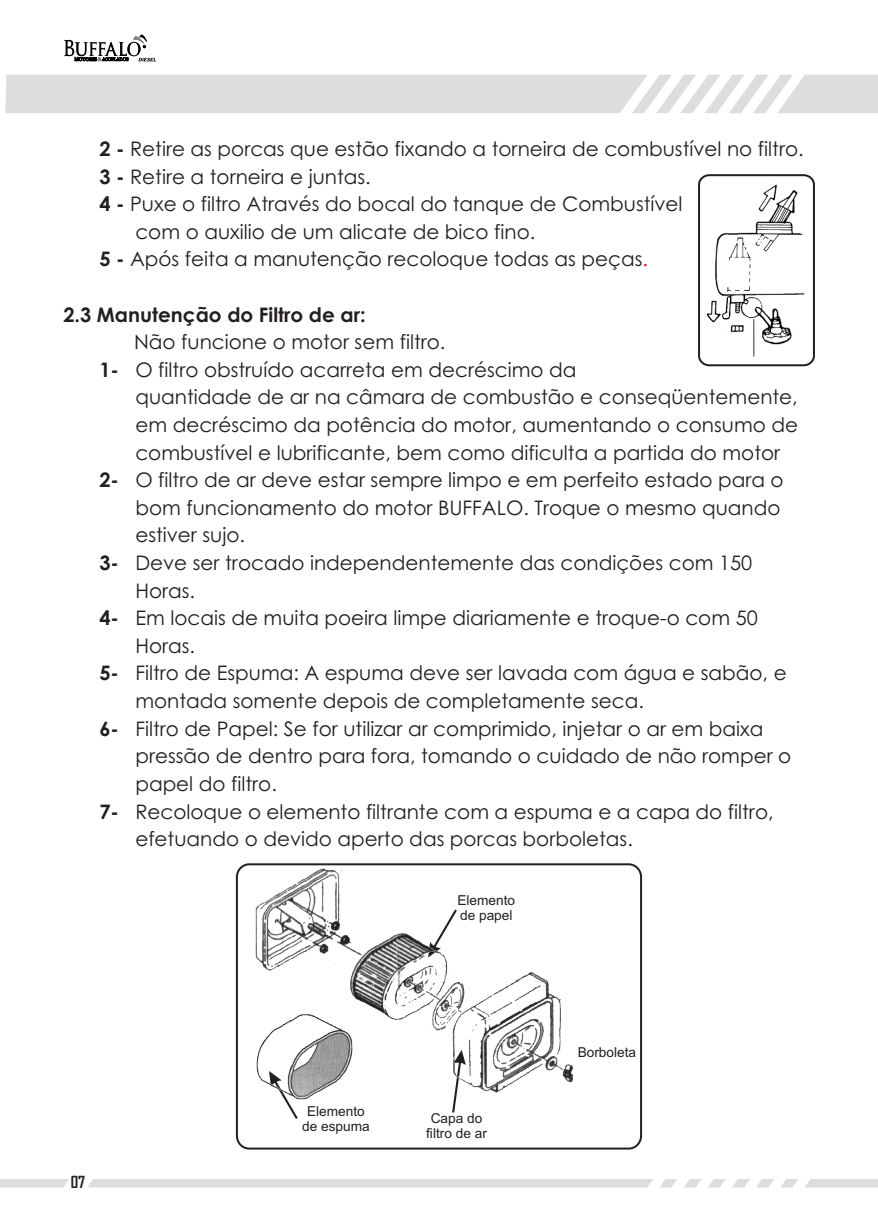
<style>
.page{position:relative;width:878px;height:1227px;background:#fff}
.page>*{position:absolute;margin:0;border:0;box-sizing:border-box;transform-origin:0 0}
.t1{font:20px "Century Gothic";color:#231f20}
.t2{font:700 20px "Century Gothic";color:#231f20}
.t3{font:700 16px "Agency FB";color:#231f20}
.t4{font:13.6px/15.2px "Arial";color:#231f20;text-align:center}
.s1{font-weight:700}
.s2{color:#f00}
</style>
<div class="page">
<img style="left:706px;top:184px;width:108px;height:181px">
<div style="left:698px;top:174px;width:117px;height:192px;border:2px solid #231f20;border-radius:10px"></div>
<svg style="left:5px;top:75px;width:873px;height:38px;background:#dfe0e1"></svg>
<svg style="left:0;top:1179px;width:878px;height:8px;background:#e0e1e2"></svg>
<div style="left:236px;top:863px;width:406px;height:286px;border:2px solid #231f20;border-radius:12px"></div>
<svg style="left:284px;top:1099px;width:14px;height:20px"></svg>
<svg style="left:452px;top:1099px;width:4px;height:13px"></svg>
<img style="left:256px;top:868px;width:318px;height:231px">
<svg style="left:64px;top:34px;width:92px;height:28px"></svg>
<p class="t1" style="left:99px;top:141px;width:706px"><span class="s1">2 -</span> Retire as porcas que estão fixando a torneira de combustível no filtro.</p>
<p class="t1" style="left:99px;top:168px;width:273px"><span class="s1">3 -</span> Retire a torneira e juntas.</p>
<p class="t1" style="left:99px;top:196px;width:585px"><span class="s1">4 -</span> Puxe o filtro Através do bocal do tanque de Combustível</p>
<p class="t1" style="left:135px;top:224px;width:401px">com o auxilio de um alicate de bico fino.</p>
<p class="t1" style="left:99px;top:251px;width:550px"><span class="s1">5 -</span> Após feita a manutenção recoloque todas as peças<span class="s2">.</span></p>
<p class="t2" style="left:63px;top:306px;width:304px">2.3 Manutenção do Filtro de ar:</p>
<p class="t1" style="left:134px;top:334px;width:313px">Não funcione o motor sem filtro.</p>
<p class="t1" style="left:99px;top:362px;width:479px"><span class="s1">1-</span> O filtro obstruído acarreta em decréscimo da</p>
<p class="t1" style="left:135px;top:389px;width:664px">quantidade de ar na câmara de combustão e conseqüentemente,</p>
<p class="t1" style="left:135px;top:417px;width:664px">em decréscimo da potência do motor, aumentando o consumo de</p>
<p class="t1" style="left:135px;top:444px;width:646px">combustível e lubrificante, bem como dificulta a partida do motor</p>
<p class="t1" style="left:99px;top:472px;width:686px"><span class="s1">2-</span> O filtro de ar deve estar sempre limpo e em perfeito estado para o</p>
<p class="t1" style="left:135px;top:500px;width:647px">bom funcionamento do motor BUFFALO. Troque o mesmo quando</p>
<p class="t1" style="left:135px;top:527px;width:111px">estiver sujo.</p>
<p class="t1" style="left:99px;top:555px;width:654px"><span class="s1">3-</span> Deve ser trocado independentemente das condições com 150</p>
<p class="t1" style="left:135px;top:582px;width:61px">Horas.</p>
<p class="t1" style="left:99px;top:610px;width:660px"><span class="s1">4-</span> Em locais de muita poeira limpe diariamente e troque-o com 50</p>
<p class="t1" style="left:135px;top:638px;width:61px">Horas.</p>
<p class="t1" style="left:99px;top:665px;width:689px"><span class="s1">5-</span> Filtro de Espuma: A espuma deve ser lavada com água e sabão, e</p>
<p class="t1" style="left:135px;top:693px;width:510px">montada somente depois de completamente seca.</p>
<p class="t1" style="left:99px;top:720px;width:665px"><span class="s1">6-</span> Filtro de Papel: Se for utilizar ar comprimido, injetar o ar em baixa</p>
<p class="t1" style="left:135px;top:748px;width:657px">pressão de dentro para fora, tomando o cuidado de não romper o</p>
<p class="t1" style="left:135px;top:776px;width:143px">papel do filtro.</p>
<p class="t1" style="left:99px;top:803px;width:676px"><span class="s1">7-</span> Recoloque o elemento filtrante com a espuma e a capa do filtro,</p>
<p class="t1" style="left:135px;top:831px;width:499px">efetuando o devido aperto das porcas borboletas.</p>
<p class="t3" style="left:71px;top:1175px;width:16px">07</p>
<p class="t4" style="left:457px;top:893px;width:59px;text-align:left">Elemento de papel</p>
<p class="t4" style="left:302px;top:1105px;width:69px">Elemento de espuma</p>
<p class="t4" style="left:426px;top:1111px;width:62px">Capa do filtro de ar</p>
<p class="t4" style="left:578px;top:1045px;width:60px">Borboleta</p>
</div>
